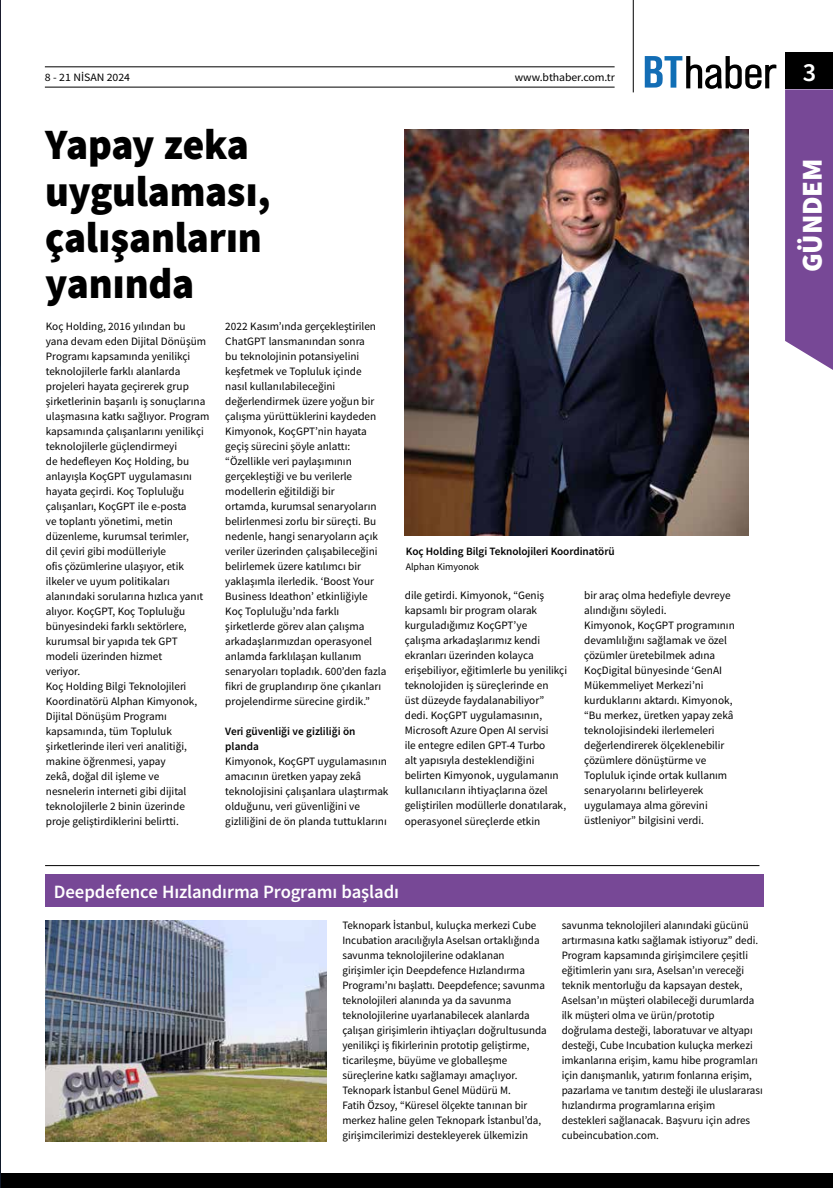
<style>
.page{position:relative;width:833px;height:1188px;background:#fff}
.page>*{position:absolute;margin:0;border:0;box-sizing:border-box;transform-origin:0 0}
.t1{font:43.38px/46.2px "Source Sans Variable";letter-spacing:.05em;color:#000;scale:.95 1}
.t2{font:28.88px "Source Sans Variable";letter-spacing:.035em;color:#fff}
.t3{font:26.25px "Source Sans Variable";color:#fff}
.t4{font:18.75px "Source Sans Variable";letter-spacing:.025em;color:#fff}
.t5{font:11.25px/15px "Source Sans Variable";letter-spacing:.02em;color:#000}
.t6{font:11.25px "Source Sans Variable";letter-spacing:.02em;color:#000;scale:1.05 1}
.t7{font:10px "Source Sans Variable";letter-spacing:.015em;color:#000}
</style>
<div class="page">
<div style="left:0;top:1172px;width:833px;height:15px;background:#000"></div>
<div style="left:785px;top:52px;width:48px;height:37px;background:#000"></div>
<svg style="left:785px;top:89px;width:48px;height:281px;background:#7f529c"></svg>
<hr style="left:633px;top:0;width:1px;height:92px;background:#000">
<svg style="left:645px;top:56px;width:131px;height:33px"></svg>
<hr style="left:45px;top:87px;width:569px;height:1px;background:#000">
<hr style="left:45px;top:66px;width:569px;height:1px;background:#000">
<hr style="left:45px;top:865px;width:714px;height:1px;background:#000">
<div style="left:45px;top:874px;width:718px;height:32px;background:#774896"></div>
<img style="left:405px;top:129px;width:343px;height:406px">
<img style="left:45px;top:920px;width:281px;height:220px">
<img style="left:0;top:0;width:1px;height:1186px">
<p class="t6" style="left:45px;top:70px;width:82px">8 - 21 NİSAN 2024</p>
<p class="t6" style="left:515px;top:70px;width:96px">www.bthaber.com.tr</p>
<h3 class="t3" style="left:802px;top:56px;width:14px">3</h3>
<h1 class="t1" style="left:45px;top:122px;width:234px">Yapay zeka uygulaması, çalışanların yanında</h1>
<p class="t5" style="left:46px;top:318px;width:165px">Koç Holding, 2016 yılından bu yana devam eden Dijital Dönüşüm<br>Programı kapsamında yenilikçi teknolojilerle farklı alanlarda projeleri hayata geçirerek grup şirketlerinin başarılı iş sonuçlarına ulaşmasına katkı sağlıyor. Program kapsamında çalışanlarını yenilikçi teknolojilerle güçlendirmeyi<br>de hedefleyen Koç Holding, bu anlayışla KoçGPT uygulamasını hayata geçirdi. Koç Topluluğu çalışanları, KoçGPT ile e-posta<br>ve toplantı yönetimi, metin düzenleme, kurumsal terimler,<br>dil çeviri gibi modülleriyle<br>ofis çözümlerine ulaşıyor, etik ilkeler ve uyum politikaları alanındaki sorularına hızlıca yanıt alıyor. KoçGPT, Koç Topluluğu bünyesindeki farklı sektörlere, kurumsal bir yapıda tek GPT modeli üzerinden hizmet<br>veriyor.<br>Koç Holding Bilgi Teknolojileri<br>Koordinatörü Alphan Kimyonok,<br>Dijital Dönüşüm Programı kapsamında, tüm Topluluk şirketlerinde ileri veri analitiği, makine öğrenmesi, yapay<br>zekâ, doğal dil işleme ve nesnelerin interneti gibi dijital teknolojilerle 2 binin üzerinde proje geliştirdiklerini belirtti.</p>
<p class="t5" style="left:225px;top:318px;width:162px">2022 Kasım’ında gerçekleştirilen<br>ChatGPT lansmanından sonra<br>bu teknolojinin potansiyelini keşfetmek ve Topluluk içinde<br>nasıl kullanılabileceğini değerlendirmek üzere yoğun bir çalışma yürüttüklerini kaydeden<br>Kimyonok, KoçGPT’nin hayata geçiş sürecini şöyle anlattı: “Özellikle veri paylaşımının gerçekleştiği ve bu verilerle modellerin eğitildiği bir<br>ortamda, kurumsal senaryoların belirlenmesi zorlu bir süreçti. Bu nedenle, hangi senaryoların açık veriler üzerinden çalışabileceğini belirlemek üzere katılımcı bir yaklaşımla ilerledik. ‘Boost Your<br>Business Ideathon’ etkinliğiyle<br>Koç Topluluğu’nda farklı şirketlerde görev alan çalışma arkadaşlarımızdan operasyonel anlamda farklılaşan kullanım senaryoları topladık. 600’den fazla fikri de gruplandırıp öne çıkanları projelendirme sürecine girdik.”</p>
<p class="t5" style="left:225px;top:723px;width:164px">Veri güvenliği ve gizliliği ön planda<br>Kimyonok, KoçGPT uygulamasının amacının üretken yapay zekâ teknolojisini çalışanlara ulaştırmak olduğunu, veri güvenliğini ve gizliliğini de ön planda tuttuklarını</p>
<p class="t5" style="left:406px;top:543px;width:210px">Koç Holding Bilgi Teknolojileri Koordinatörü</p>
<p class="t7" style="left:406px;top:560px;width:74px">Alphan Kimyonok</p>
<p class="t5" style="left:405px;top:588px;width:164px">dile getirdi. Kimyonok, “Geniş kapsamlı bir program olarak kurguladığımız KoçGPT’ye<br>çalışma arkadaşlarımız kendi ekranları üzerinden kolayca erişebiliyor, eğitimlerle bu yenilikçi teknolojiden iş süreçlerinde en<br>üst düzeyde faydalanabiliyor” dedi. KoçGPT uygulamasının,<br>Microsoft Azure Open AI servisi<br>ile entegre edilen GPT-4 Turbo<br>alt yapısıyla desteklendiğini belirten Kimyonok, uygulamanın kullanıcıların ihtiyaçlarına özel geliştirilen modüllerle donatılarak, operasyonel süreçlerde etkin</p>
<p class="t5" style="left:584px;top:587px;width:152px">bir araç olma hedefiyle devreye alındığını söyledi.<br>Kimyonok, KoçGPT programının devamlılığını sağlamak ve özel çözümler üretebilmek adına<br>KoçDigital bünyesinde ‘GenAI<br>Mükemmeliyet Merkezi’ni kurduklarını aktardı. Kimyonok, “Bu merkez, üretken yapay zekâ teknolojisindeki ilerlemeleri değerlendirerek ölçeklenebilir çözümlere dönüştürme ve<br>Topluluk içinde ortak kullanım senaryolarını belirleyerek uygulamaya alma görevini üstleniyor” bilgisini verdi.</p>
<h3 class="t4" style="left:54px;top:879px;width:346px">Deepdefence Hızlandırma Programı başladı</h3>
<p class="t5" style="left:342px;top:917px;width:206px">Teknopark İstanbul, kuluçka merkezi Cube Incubation aracılığıyla Aselsan ortaklığında savunma teknolojilerine odaklanan girişimler için Deepdefence Hızlandırma Programı’nı başlattı. Deepdefence; savunma teknolojileri alanında ya da savunma teknolojilerine uyarlanabilecek alanlarda çalışan girişimlerin ihtiyaçları doğrultusunda yenilikçi iş fikirlerinin prototip geliştirme, ticarileşme, büyüme ve globalleşme süreçlerine katkı sağlamayı amaçlıyor.<br>Teknopark İstanbul Genel Müdürü M.<br>Fatih Özsoy, “Küresel ölçekte tanınan bir merkez haline gelen Teknopark İstanbul’da, girişimcilerimizi destekleyerek ülkemizin</p>
<p class="t5" style="left:561px;top:917px;width:202px">savunma teknolojileri alanındaki gücünü artırmasına katkı sağlamak istiyoruz” dedi.<br>Program kapsamında girişimcilere çeşitli eğitimlerin yanı sıra, Aselsan’ın vereceği teknik mentorluğu da kapsayan destek, Aselsan’ın müşteri olabileceği durumlarda ilk müşteri olma ve ürün/prototip doğrulama desteği, laboratuvar ve altyapı desteği, Cube Incubation kuluçka merkezi imkanlarına erişim, kamu hibe programları için danışmanlık, yatırım fonlarına erişim, pazarlama ve tanıtım desteği ile uluslararası hızlandırma programlarına erişim destekleri sağlanacak. Başvuru için adres cubeincubation.com.</p>
<h2 class="t2" style="left:794px;top:272px;width:113px;rotate:-90deg">GÜNDEM</h2>
</div>
